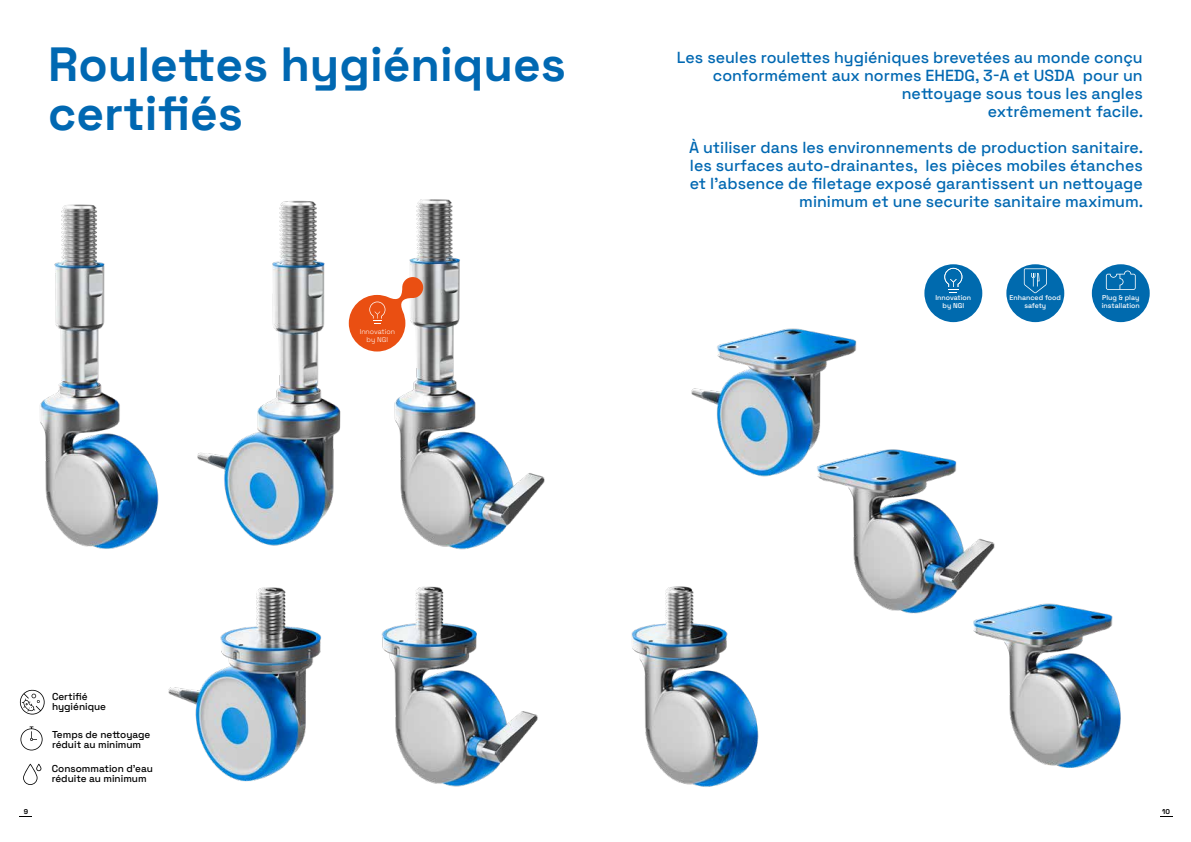
<style>
.page{position:relative;width:1191px;height:842px;background:#fff}
.page>*{position:absolute;margin:0;border:0;box-sizing:border-box;transform-origin:0 0}
.t1{font:700 48px/49px "Space Grotesk";color:#0068b2}
.t2{font:500 16px/18px "Space Grotesk";color:#0068b2;text-align:right}
.t3{font:500 10px/10px "Space Grotesk";color:#000}
.t4{font:500 7px/8px "Space Grotesk";color:#fff;text-align:center}
.t5{font:300 7px/8px "Space Grotesk";color:#fff;text-align:center}
.t6{font:700 7px "Space Grotesk";color:#000}
</style>
<div class="page">
<svg style="left:20px;top:690px;width:21px;height:24px"></svg>
<svg style="left:20px;top:726px;width:21px;height:24px"></svg>
<svg style="left:23px;top:764px;width:18px;height:21px"></svg>
<img style="left:197px;top:199px;width:348px;height:303px">
<img style="left:40px;top:204px;width:119px;height:345px">
<svg style="left:349px;top:277px;width:74px;height:74px"></svg>
<img style="left:228px;top:502px;width:310px;height:285px">
<img style="left:631px;top:587px;width:128px;height:200px">
<img style="left:41px;top:566px;width:300px;height:221px">
<img style="left:672px;top:264px;width:454px;height:413px">
<img style="left:828px;top:566px;width:345px;height:251px">
<img style="left:672px;top:301px;width:354px;height:256px">
<div style="left:1091px;top:264px;width:58px;height:58px;background:#006aae;border-radius:50%"></div>
<div style="left:1006px;top:264px;width:58px;height:58px;background:#006aae;border-radius:50%"></div>
<div style="left:924px;top:264px;width:58px;height:58px;background:#006aae;border-radius:50%"></div>
<svg style="left:1105px;top:271px;width:30px;height:19px"></svg>
<svg style="left:1023px;top:268px;width:23px;height:25px"></svg>
<svg style="left:944px;top:268px;width:18px;height:25px"></svg>
<h1 class="t1" style="left:48px;top:37px;width:519px">Roulettes hygiéniques certifiés</h1>
<p class="t5" style="left:360px;top:327px;width:37px">Innovation by NGI</p>
<p class="t2" style="left:677px;top:48px;width:468px">Les seules roulettes hygiéniques brevetées au monde conçu conformément aux normes EHEDG, 3-A et USDA pour un nettoyage sous tous les angles<br>extrêmement facile.</p>
<p class="t2" style="left:689px;top:138px;width:455px">À utiliser dans les environnements de production sanitaire. les surfaces auto-drainantes, les pièces mobiles étanches et l’absence de filetage exposé garantissent un nettoyage minimum et une securite sanitaire maximum.</p>
<p class="t4" style="left:935px;top:293px;width:37px">Innovation by NGI</p>
<p class="t4" style="left:1009px;top:293px;width:53px">Enhanced food safety</p>
<p class="t4" style="left:1101px;top:293px;width:39px;text-align:left">Plug &amp; play installation</p>
<p class="t3" style="left:52px;top:691px;width:56px">Certifié hygiénique</p>
<p class="t3" style="left:52px;top:729px;width:100px">Temps de nettoyage réduit au minimum</p>
<p class="t3" style="left:52px;top:763px;width:103px">Consommation d’eau réduite au minimum</p>
<p class="t6" style="left:24px;top:806px;width:6px">9</p>
<p class="t6" style="left:1162px;top:806px;width:9px">10</p>
</div>
